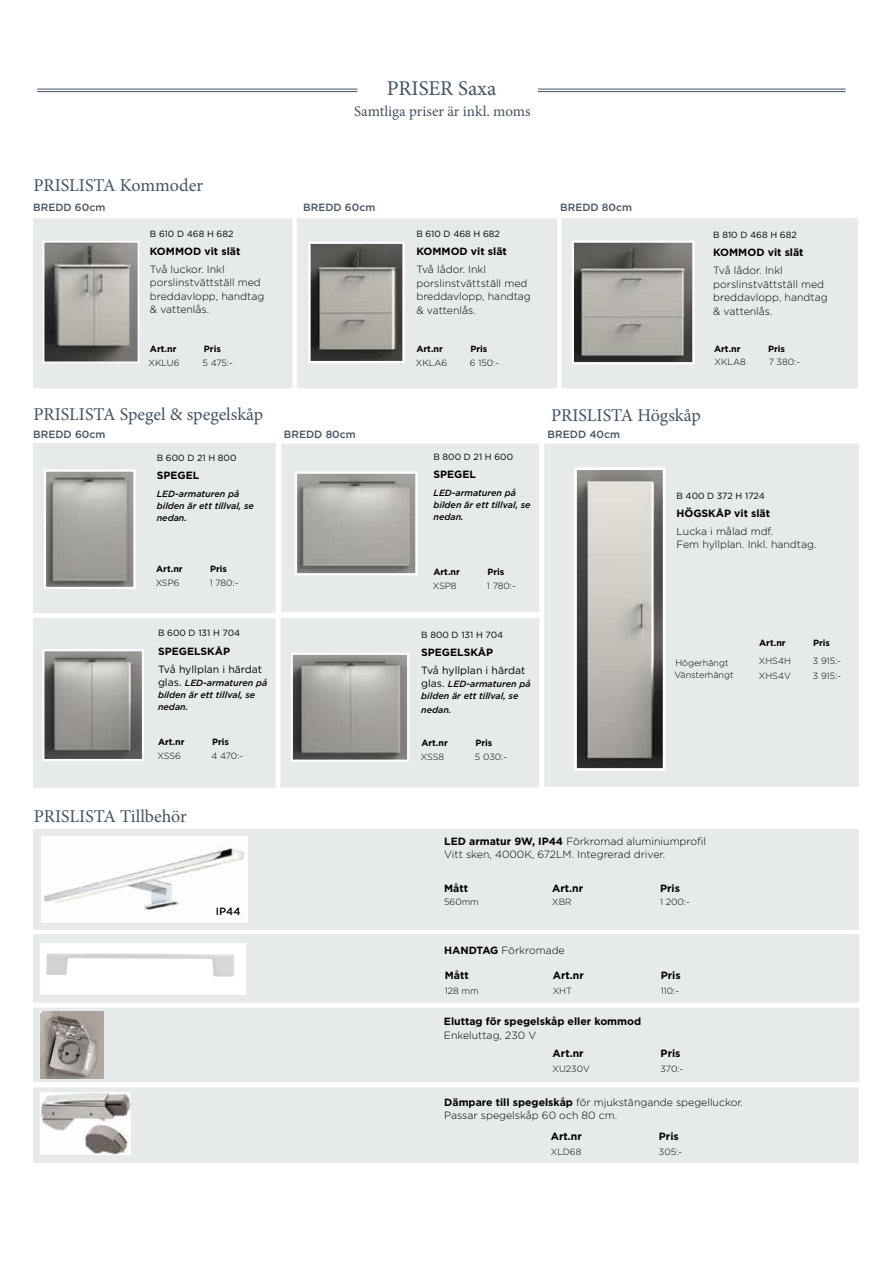
<style>
.page{position:relative;width:893px;height:1263px;background:#fff}
.page>*{position:absolute;margin:0;border:0;box-sizing:border-box;transform-origin:0 0}
.t1{font:21px "Minion Pro";color:#435363}
.t2{font:18px "Minion Pro";letter-spacing:-.005em;color:#435363}
.t3{font:15px "Minion Pro";color:#435363}
.t4{font:300 10.5px/13.5px "Gotham";color:#000}
.t5{font:700 10.5px "Gotham";color:#000}
.t6{font:500 10.5px "Gotham";color:#435363}
.t7{font:10.5px "Gotham";color:#000}
.t8{font:500 10.5px "Gotham";color:#000}
.t9{font:italic 500 9px/12px "Gotham";color:#000}
.t10{font:300 9px/12.3px "Gotham";color:#000}
.t11{font:9px "Gotham";color:#000}
.t12{font:700 9px "Gotham";color:#000}
.s1{font-weight:400;font-style:normal;font-size:10.5px}
.s2{font-weight:700}
</style>
<div class="page">
<div style="left:33px;top:934px;width:826px;height:68px;background:#e6eaea"></div>
<div style="left:41px;top:943px;width:205px;height:52px;background:#fff"></div>
<img style="left:46px;top:953px;width:189px;height:24px">
<div style="left:33px;top:829px;width:826px;height:101px;background:#e6eaea"></div>
<img style="left:41px;top:836px;width:206px;height:87px">
<div style="left:33px;top:1008px;width:826px;height:74px;background:#e6eaea"></div>
<div style="left:33px;top:218px;width:259px;height:170px;background:#e6eaea"></div>
<div style="left:297px;top:218px;width:260px;height:170px;background:#e6eaea"></div>
<div style="left:562px;top:218px;width:296px;height:170px;background:#e6eaea"></div>
<div style="left:33px;top:443px;width:243px;height:170px;background:#e6eaea"></div>
<div style="left:33px;top:618px;width:243px;height:170px;background:#e6eaea"></div>
<div style="left:281px;top:618px;width:258px;height:169px;background:#e6eaea"></div>
<div style="left:281px;top:444px;width:258px;height:168px;background:#e6eaea"></div>
<div style="left:544px;top:444px;width:315px;height:343px;background:#e6eaea"></div>
<hr style="left:37px;top:89px;width:320px;height:1px;background:#415364">
<hr style="left:37px;top:91px;width:320px;height:1px;background:#415364">
<hr style="left:538px;top:89px;width:308px;height:1px;background:#415364">
<hr style="left:538px;top:91px;width:308px;height:1px;background:#415364">
<div style="left:33px;top:1087px;width:826px;height:76px;background:#e6eaea"></div>
<img style="left:46px;top:244px;width:90px;height:116px">
<div style="left:43px;top:241px;width:96px;height:122px;border:2px solid #fff"></div>
<img style="left:311px;top:245px;width:91px;height:115px">
<div style="left:308px;top:242px;width:97px;height:121px;border:2px solid #fff"></div>
<img style="left:575px;top:243px;width:116px;height:118px">
<div style="left:572px;top:240px;width:122px;height:124px;border:2px solid #fff"></div>
<img style="left:47px;top:472px;width:86px;height:114px">
<div style="left:44px;top:469px;width:92px;height:120px;border:2px solid #fff"></div>
<img style="left:298px;top:474px;width:117px;height:98px">
<div style="left:295px;top:471px;width:123px;height:104px;border:2px solid #fff"></div>
<img style="left:45px;top:652px;width:96px;height:106px">
<div style="left:42px;top:649px;width:102px;height:112px;border:2px solid #fff"></div>
<img style="left:294px;top:656px;width:112px;height:103px">
<div style="left:291px;top:653px;width:118px;height:109px;border:2px solid #fff"></div>
<img style="left:578px;top:471px;width:83px;height:296px">
<div style="left:574px;top:467px;width:91px;height:304px;border:3px solid #fff"></div>
<img style="left:41px;top:1011px;width:63px;height:67px">
<img style="left:41px;top:1092px;width:90px;height:63px">
<h1 class="t1" style="left:387px;top:74px;width:111px">PRISER Saxa</h1>
<h2 class="t2" style="left:34px;top:174px;width:171px">PRISLISTA Kommoder</h2>
<h3 class="t3" style="left:354px;top:102px;width:178px">Samtliga priser är inkl. moms</h3>
<p class="t6" style="left:33px;top:201px;width:74px">BREDD 60cm</p>
<p class="t6" style="left:303px;top:201px;width:74px">BREDD 60cm</p>
<p class="t6" style="left:560px;top:201px;width:73px">BREDD 80cm</p>
<p class="t11" style="left:150px;top:228px;width:85px">B 610 D 468 H 682</p>
<p class="t5" style="left:150px;top:244px;width:92px">KOMMOD vit slät</p>
<p class="t4" style="left:150px;top:262px;width:116px">Två luckor. Inkl porslinstvättställ med breddavlopp, handtag &amp; vattenlås.</p>
<p class="t11" style="left:416px;top:228px;width:85px">B 610 D 468 H 682</p>
<p class="t5" style="left:416px;top:245px;width:92px">KOMMOD vit slät</p>
<p class="t4" style="left:416px;top:262px;width:116px">Två lådor. Inkl porslinstvättställ med breddavlopp, handtag &amp; vattenlås.</p>
<p class="t11" style="left:713px;top:229px;width:85px">B 810 D 468 H 682</p>
<p class="t5" style="left:713px;top:246px;width:92px">KOMMOD vit slät</p>
<p class="t4" style="left:713px;top:264px;width:116px">Två lådor. Inkl porslinstvättställ med breddavlopp, handtag &amp; vattenlås.</p>
<p class="t12" style="left:150px;top:343px;width:28px">Art.nr</p>
<p class="t12" style="left:204px;top:343px;width:19px">Pris</p>
<p class="t12" style="left:416px;top:343px;width:28px">Art.nr</p>
<p class="t12" style="left:470px;top:343px;width:19px">Pris</p>
<p class="t12" style="left:714px;top:343px;width:28px">Art.nr</p>
<p class="t12" style="left:768px;top:343px;width:19px">Pris</p>
<p class="t10" style="left:149px;top:357px;width:32px">XKLU6</p>
<p class="t10" style="left:203px;top:357px;width:32px">5 475:-</p>
<p class="t10" style="left:416px;top:356px;width:33px">XKLA6</p>
<p class="t10" style="left:470px;top:356px;width:31px">6 150:-</p>
<p class="t10" style="left:715px;top:356px;width:33px">XKLA8</p>
<p class="t10" style="left:769px;top:356px;width:33px">7 380:-</p>
<h2 class="t2" style="left:34px;top:403px;width:231px">PRISLISTA Spegel &amp; spegelskåp</h2>
<p class="t11" style="left:157px;top:452px;width:81px">B 600 D 21 H 800</p>
<p class="t5" style="left:157px;top:469px;width:44px">SPEGEL</p>
<p class="t9" style="left:157px;top:488px;width:99px">LED-armaturen på bilden är ett tillval, se nedan.</p>
<h2 class="t2" style="left:551px;top:403px;width:151px">PRISLISTA Högskåp</h2>
<p class="t6" style="left:33px;top:427px;width:74px">BREDD 60cm</p>
<p class="t6" style="left:284px;top:427px;width:73px">BREDD 80cm</p>
<p class="t6" style="left:548px;top:427px;width:74px">BREDD 40cm</p>
<p class="t11" style="left:433px;top:451px;width:81px">B 800 D 21 H 600</p>
<p class="t5" style="left:433px;top:468px;width:44px">SPEGEL</p>
<p class="t9" style="left:433px;top:487px;width:99px">LED-armaturen på bilden är ett tillval, se nedan.</p>
<p class="t11" style="left:676px;top:489px;width:90px">B 400 D 372 H 1724</p>
<p class="t5" style="left:676px;top:506px;width:95px">HÖGSKÅP vit slät</p>
<p class="t4" style="left:676px;top:524px;width:141px">Lucka i målad mdf.<br>Fem hyllplan. Inkl. handtag.</p>
<p class="t12" style="left:156px;top:563px;width:28px">Art.nr</p>
<p class="t12" style="left:210px;top:563px;width:19px">Pris</p>
<p class="t12" style="left:433px;top:566px;width:28px">Art.nr</p>
<p class="t12" style="left:487px;top:566px;width:19px">Pris</p>
<p class="t10" style="left:156px;top:577px;width:25px">XSP6</p>
<p class="t10" style="left:210px;top:577px;width:30px">1 780:-</p>
<p class="t10" style="left:433px;top:579px;width:25px">XSP8</p>
<p class="t10" style="left:487px;top:579px;width:30px">1 780:-</p>
<p class="t11" style="left:158px;top:627px;width:84px">B 600 D 131 H 704</p>
<p class="t5" style="left:158px;top:644px;width:74px">SPEGELSKÅP</p>
<p class="t7" style="left:158px;top:662px;width:106px">Två hyllplan i härdat</p>
<p class="t9" style="left:158px;top:677px;width:111px"><span class="s1">glas.</span> LED-armaturen på bilden är ett tillval, se nedan.</p>
<p class="t11" style="left:421px;top:629px;width:84px">B 800 D 131 H 704</p>
<p class="t5" style="left:421px;top:645px;width:74px">SPEGELSKÅP</p>
<p class="t7" style="left:421px;top:663px;width:106px">Två hyllplan i härdat</p>
<p class="t9" style="left:421px;top:678px;width:111px"><span class="s1">glas.</span> LED-armaturen på bilden är ett tillval, se</p>
<p class="t9" style="left:421px;top:703px;width:32px">nedan.</p>
<p class="t10" style="left:674px;top:656px;width:61px">Högerhängt<br>Vänsterhängt</p>
<p class="t12" style="left:759px;top:636px;width:28px">Art.nr</p>
<p class="t12" style="left:813px;top:636px;width:19px">Pris</p>
<p class="t10" style="left:759px;top:654px;width:33px">XHS4H</p>
<p class="t10" style="left:813px;top:654px;width:30px">3 915:-</p>
<p class="t10" style="left:759px;top:669px;width:33px">XHS4V</p>
<p class="t10" style="left:813px;top:669px;width:30px">3 915:-</p>
<p class="t12" style="left:158px;top:736px;width:28px">Art.nr</p>
<p class="t12" style="left:212px;top:736px;width:19px">Pris</p>
<p class="t12" style="left:421px;top:737px;width:28px">Art.nr</p>
<p class="t12" style="left:475px;top:737px;width:19px">Pris</p>
<p class="t10" style="left:158px;top:749px;width:25px">XSS6</p>
<p class="t10" style="left:212px;top:749px;width:33px">4 470:-</p>
<p class="t10" style="left:421px;top:750px;width:25px">XSS8</p>
<p class="t10" style="left:475px;top:750px;width:34px">5 030:-</p>
<h2 class="t2" style="left:34px;top:804px;width:155px">PRISLISTA Tillbehör</h2>
<p class="t4" style="left:444px;top:834px;width:263px"><span class="s2">LED armatur 9W, IP44</span> Förkromad aluminiumprofil<br>Vitt sken, 4000K, 672LM. Integrerad driver.</p>
<p class="t10" style="left:444px;top:896px;width:36px">560mm</p>
<p class="t10" style="left:552px;top:896px;width:21px">XBR</p>
<p class="t10" style="left:660px;top:896px;width:31px">1 200:-</p>
<p class="t5" style="left:444px;top:881px;width:25px">Mått</p>
<p class="t5" style="left:552px;top:881px;width:32px">Art.nr</p>
<p class="t5" style="left:660px;top:881px;width:21px">Pris</p>
<p class="t8" style="left:216px;top:904px;width:26px">IP44</p>
<p class="t4" style="left:444px;top:943px;width:122px"><span class="s2">HANDTAG</span> Förkromade</p>
<p class="t10" style="left:445px;top:984px;width:35px">128 mm</p>
<p class="t10" style="left:553px;top:984px;width:21px">XHT</p>
<p class="t10" style="left:661px;top:984px;width:20px">110:-</p>
<p class="t5" style="left:445px;top:968px;width:25px">Mått</p>
<p class="t5" style="left:553px;top:968px;width:32px">Art.nr</p>
<p class="t5" style="left:661px;top:968px;width:21px">Pris</p>
<p class="t5" style="left:444px;top:1015px;width:199px">Eluttag för spegelskåp eller kommod</p>
<p class="t4" style="left:444px;top:1028px;width:94px">Enkeluttag, 230 V</p>
<p class="t10" style="left:553px;top:1063px;width:39px">XU230V</p>
<p class="t10" style="left:661px;top:1063px;width:24px">370:-</p>
<p class="t5" style="left:553px;top:1046px;width:32px">Art.nr</p>
<p class="t5" style="left:661px;top:1046px;width:21px">Pris</p>
<p class="t4" style="left:444px;top:1095px;width:300px"><span class="s2">Dämpare till spegelskåp</span> för mjukstängande spegelluckor.<br>Passar spegelskåp 60 och 80 cm.</p>
<p class="t10" style="left:551px;top:1146px;width:32px">XLD68</p>
<p class="t10" style="left:659px;top:1146px;width:25px">305:-</p>
<p class="t5" style="left:551px;top:1129px;width:32px">Art.nr</p>
<p class="t5" style="left:659px;top:1129px;width:21px">Pris</p>
</div>
